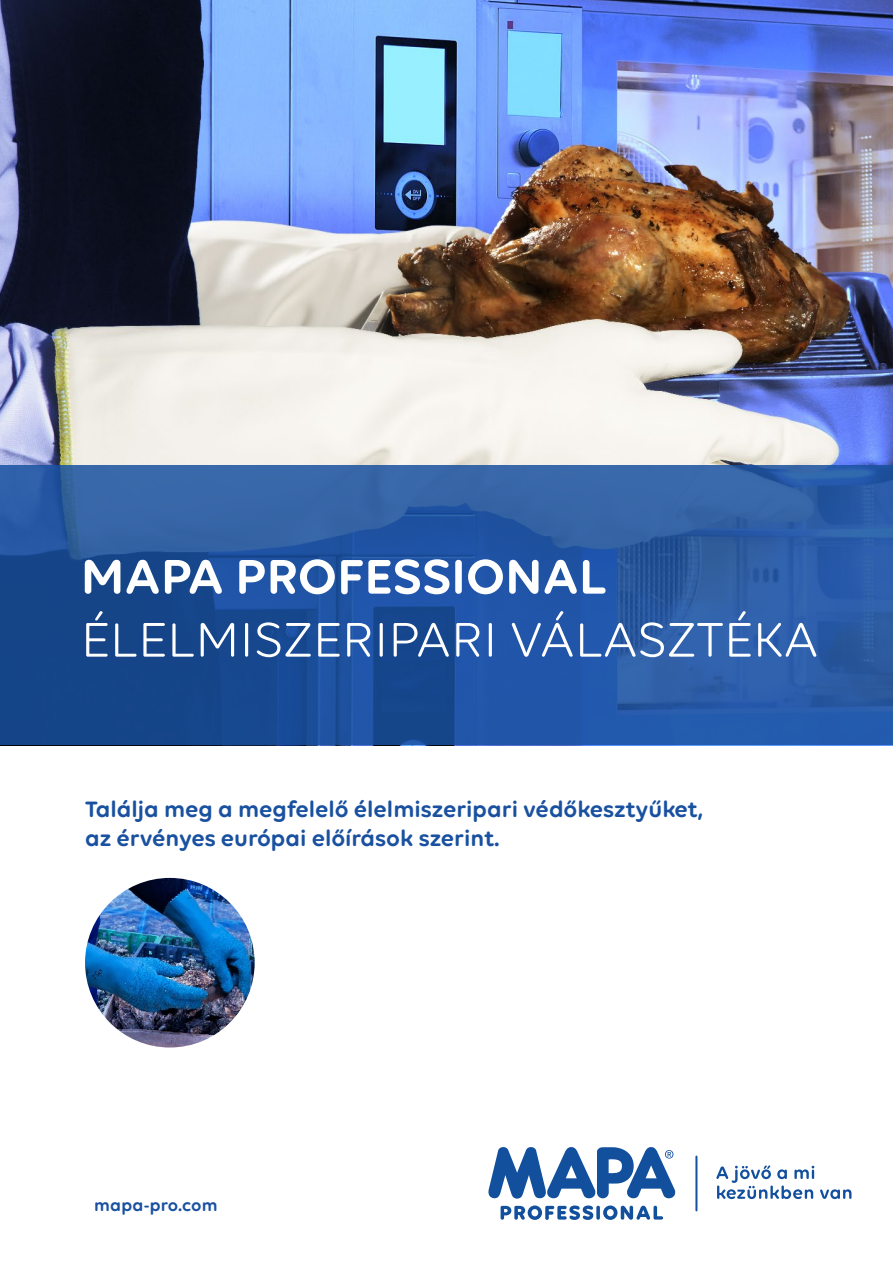
<style>
.page{position:relative;width:893px;height:1263px;background:#fff}
.page>*{position:absolute;margin:0;border:0;box-sizing:border-box;transform-origin:0 0}
.t1{font:52.5px "Volte Rounded";color:#fff}
.t2{font:600 52.5px "Volte Rounded";color:#fff}
.t3{font:600 24px/28.8px "Volte Rounded";color:#1951a0}
.t4{font:600 18px "Volte Rounded";letter-spacing:.01em;color:#1951a0}
</style>
<div class="page">
<img style="left:85px;top:878px;width:170px;height:169px;border-radius:85px">
<svg style="left:488px;top:1147px;width:188px;height:73px"></svg>
<hr style="left:695px;top:1156px;width:2px;height:54px;background:#1951a0">
<svg style="left:716px;top:1165px;width:98px;height:34px"></svg>
<svg style="left:820px;top:1189px;width:31px;height:10px"></svg>
<img style="left:0;top:0;width:893px;height:466px">
<svg style="left:0;top:466px;width:893px;height:279px;background:#25569f"></svg>
<h1 class="t2" style="left:81px;top:545px;width:527px">MAPA PROFESSIONAL</h1>
<h1 class="t1" style="left:81px;top:609px;width:739px">ÉLELMISZERIPARI VÁLASZTÉKA</h1>
<p class="t3" style="left:85px;top:794px;width:620px">Találja meg a megfelelő élelmiszeripari védőkesztyűket, az érvényes európai előírások szerint.</p>
<p class="t4" style="left:94px;top:1195px;width:125px">mapa-pro.com</p>
</div>
